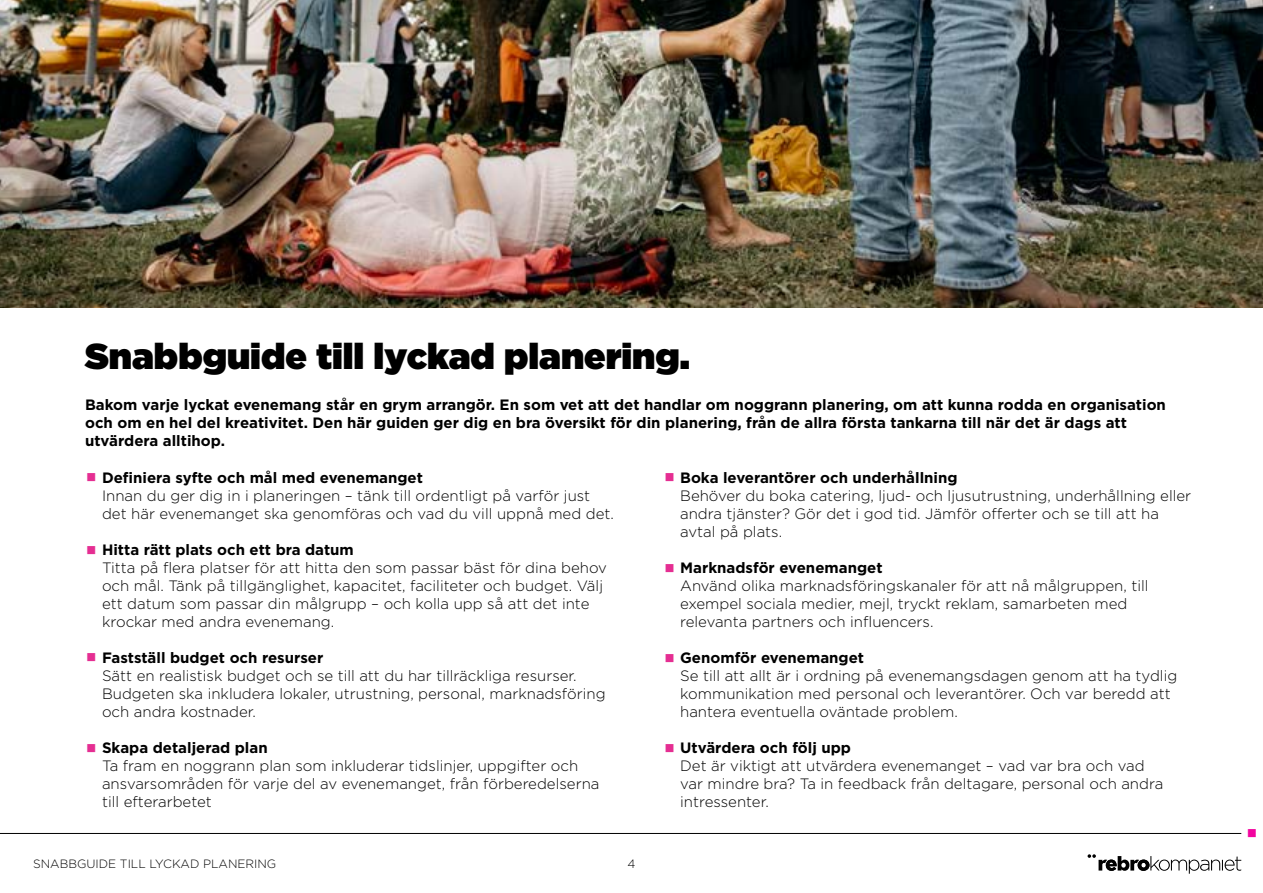
<style>
.page{position:relative;width:1263px;height:893px;background:#fff}
.page>*{position:absolute;margin:0;border:0;box-sizing:border-box;transform-origin:0 0}
.t1{font:900 36px "Gotham";color:#000}
.t2{font:27px "Wingdings";color:#e52e92}
.t3{font:27px "Wingdings";color:#f2059f}
.t4{font:300 15px/18px "Gotham";color:#000}
.t5{font:700 15px/18px "Gotham";color:#000}
.t6{font:300 12px "Gotham";color:#000}
</style>
<div class="page">
<hr style="left:0;top:833px;width:1241px;height:1px;background:#000">
<svg style="left:1087px;top:854px;width:154px;height:20px"></svg>
<img style="left:0;top:0;width:1263px;height:308px">
<h1 class="t1" style="left:85px;top:330px;width:606px">Snabbguide till lyckad planering.</h1>
<p class="t5" style="left:85px;top:396px;width:1082px">Bakom varje lyckat evenemang står en grym arrangör. En som vet att det handlar om noggrann planering, om att kunna rodda en organisation och om en hel del kreativitet. Den här guiden ger dig en bra översikt för din planering, från de allra första tankarna till när det är dags att utvärdera alltihop.</p>
<h2 class="t2" style="left:85px;top:463px;width:14px">▪</h2>
<h2 class="t2" style="left:663px;top:463px;width:14px">▪</h2>
<p class="t5" style="left:680px;top:469px;width:279px">Boka leverantörer och underhållning</p>
<p class="t4" style="left:680px;top:487px;width:513px">Behöver du boka catering, ljud- och ljusutrustning, underhållning eller andra tjänster? Gör det i god tid. Jämför offerter och se till att ha avtal på plats.</p>
<p class="t5" style="left:680px;top:559px;width:204px">Marknadsför evenemanget</p>
<p class="t4" style="left:680px;top:577px;width:470px">Använd olika marknadsföringskanaler för att nå målgruppen, till exempel sociala medier, mejl, tryckt reklam, samarbeten med relevanta partners och influencers.</p>
<p class="t5" style="left:680px;top:649px;width:185px">Genomför evenemanget</p>
<p class="t4" style="left:680px;top:667px;width:499px">Se till att allt är i ordning på evenemangsdagen genom att ha tydlig kommunikation med personal och leverantörer. Och var beredd att hantera eventuella oväntade problem.</p>
<p class="t5" style="left:680px;top:739px;width:172px">Utvärdera och följ upp</p>
<p class="t4" style="left:680px;top:757px;width:485px">Det är viktigt att utvärdera evenemanget – vad var bra och vad var mindre bra? Ta in feedback från deltagare, personal och andra intressenter.</p>
<p class="t5" style="left:102px;top:469px;width:322px">Definiera syfte och mål med evenemanget</p>
<p class="t4" style="left:102px;top:487px;width:513px">Innan du ger dig in i planeringen – tänk till ordentligt på varför just det här evenemanget ska genomföras och vad du vill uppnå med det.</p>
<p class="t5" style="left:102px;top:541px;width:253px">Hitta rätt plats och ett bra datum</p>
<p class="t4" style="left:102px;top:559px;width:506px">Titta på flera platser för att hitta den som passar bäst för dina behov och mål. Tänk på tillgänglighet, kapacitet, faciliteter och budget. Välj ett datum som passar din målgrupp – och kolla upp så att det inte krockar med andra evenemang.</p>
<p class="t5" style="left:102px;top:649px;width:223px">Fastställ budget och resurser</p>
<p class="t4" style="left:102px;top:667px;width:505px">Sätt en realistisk budget och se till att du har tillräckliga resurser.<br>Budgeten ska inkludera lokaler, utrustning, personal, marknadsföring och andra kostnader.</p>
<p class="t5" style="left:102px;top:739px;width:167px">Skapa detaljerad plan</p>
<p class="t4" style="left:102px;top:757px;width:499px">Ta fram en noggrann plan som inkluderar tidslinjer, uppgifter och ansvarsområden för varje del av evenemanget, från förberedelserna till efterarbetet</p>
<h2 class="t2" style="left:85px;top:536px;width:14px">▪</h2>
<h2 class="t2" style="left:663px;top:554px;width:14px">▪</h2>
<h2 class="t2" style="left:85px;top:643px;width:14px">▪</h2>
<h2 class="t2" style="left:663px;top:643px;width:14px">▪</h2>
<h2 class="t2" style="left:85px;top:733px;width:14px">▪</h2>
<h2 class="t2" style="left:663px;top:733px;width:14px">▪</h2>
<p class="t6" style="left:33px;top:856px;width:245px">SNABBGUIDE TILL LYCKAD PLANERING</p>
<p class="t6" style="left:627px;top:856px;width:9px">4</p>
<h2 class="t3" style="left:1246px;top:819px;width:14px">▪</h2>
</div>
